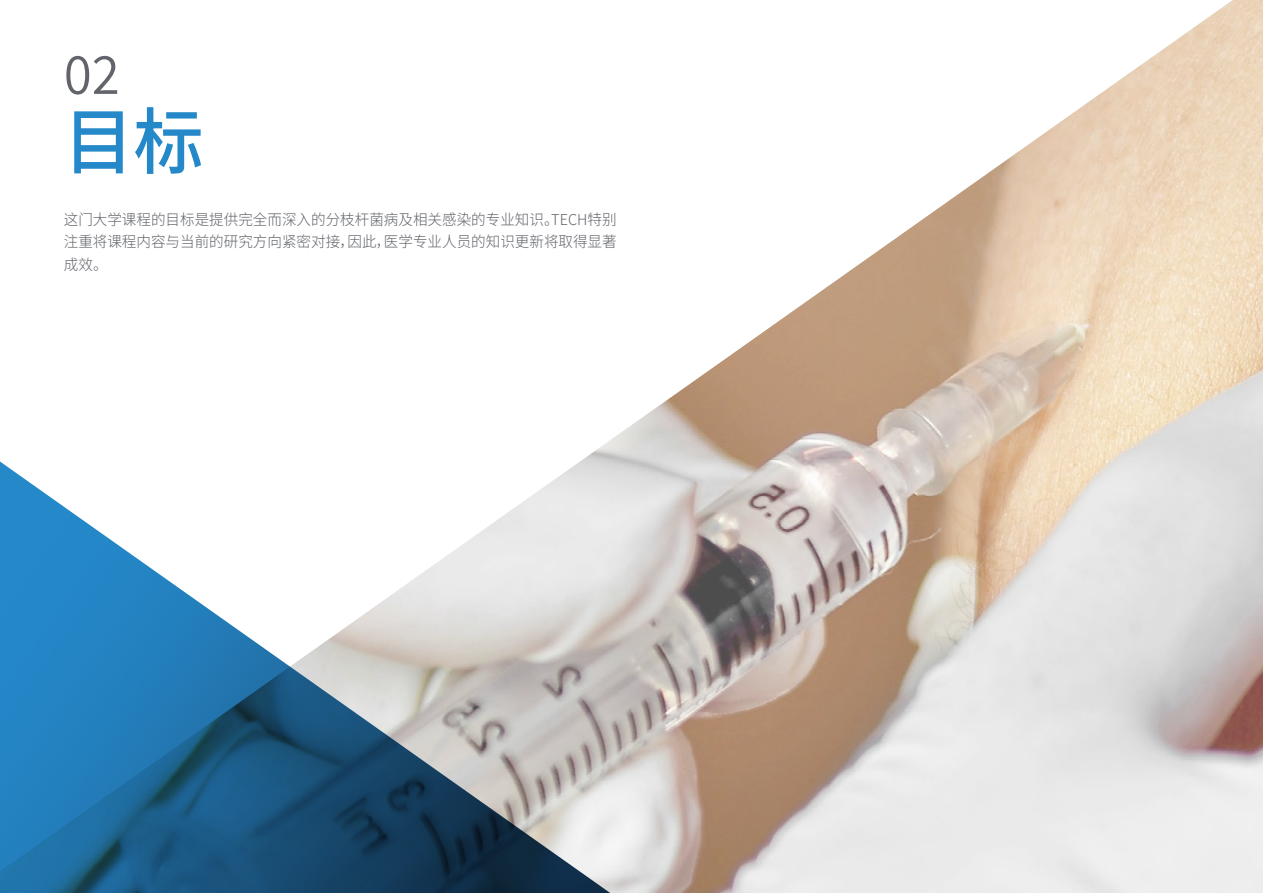
<style>
.page{position:relative;width:1263px;height:893px;background:#fff}
.page>*{position:absolute;margin:0;border:0;box-sizing:border-box;transform-origin:0 0}
.t1{font:500 72px "Source Han Sans CN";color:#2488c9}
.t2{font:52.5px "Source Han Sans CN";color:#61646a}
.t3{font:300 15px/22.5px "Source Han Sans CN";color:#61646a;text-align:justify}
</style>
<div class="page">
<img style="left:602px;top:0;width:661px;height:893px">
<svg style="left:0;top:446px;width:640px;height:447px"></svg>
<h2 class="t2" style="left:64px;top:45px;width:57px">02</h2>
<h1 class="t1" style="left:64px;top:101px;width:141px">目标</h1>
<p class="t3" style="left:64px;top:208px;width:554px">这门大学课程的目标是提供完全而深入的分枝杆菌病及相关感染的专业知识。TECH特别注重将课程内容与当前的研究方向紧密对接，因此，医学专业人员的知识更新将取得显著成效。</p>
</div>
